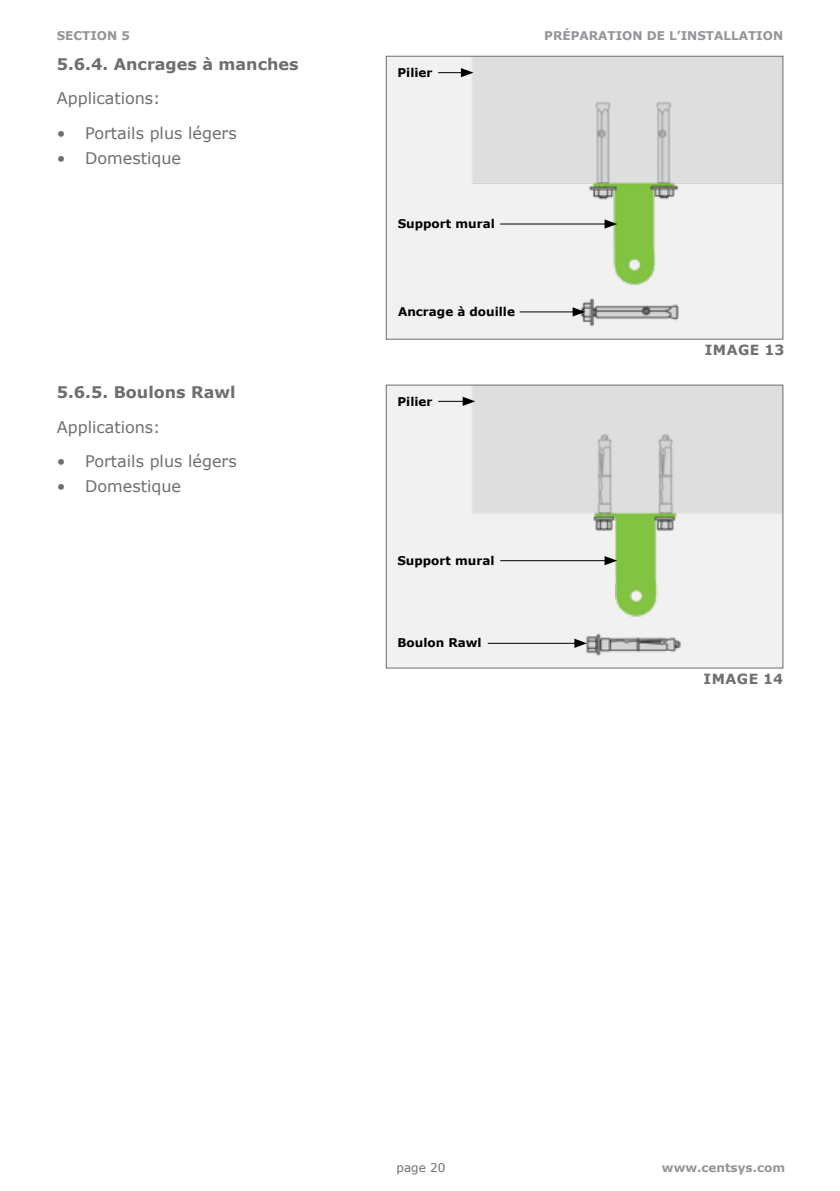
<style>
.page{position:relative;width:840px;height:1191px;background:#fff}
.page>*{position:absolute;margin:0;border:0;box-sizing:border-box;transform-origin:0 0}
.t1{font:16px "Verdana";color:#6d6e71}
.t2{font:700 16px "Verdana";color:#6d6e71}
.t3{font:700 14px "Verdana";letter-spacing:.035em;color:#6d6e71}
.t4{font:700 12px "Verdana";color:#000}
.t5{font:700 12px "Verdana";color:#939598}
.t6{font:12px "Verdana";color:#6d6e71}
</style>
<div class="page">
<svg style="left:385px;top:55px;width:398px;height:285px"></svg>
<svg style="left:385px;top:384px;width:398px;height:285px"></svg>
<svg style="left:438px;top:68px;width:35px;height:9px"></svg>
<svg style="left:438px;top:397px;width:37px;height:9px"></svg>
<hr style="left:519px;top:311px;width:56px;height:1px;background:#000">
<svg style="left:572px;top:307px;width:13px;height:9px"></svg>
<hr style="left:487px;top:643px;width:90px;height:1px;background:#000">
<svg style="left:574px;top:638px;width:12px;height:10px"></svg>
<hr style="left:500px;top:223px;width:107px;height:1px;background:#000">
<svg style="left:604px;top:219px;width:13px;height:10px"></svg>
<hr style="left:500px;top:560px;width:107px;height:1px;background:#000">
<svg style="left:604px;top:556px;width:13px;height:9px"></svg>
<p class="t5" style="left:57px;top:27px;width:75px">SECTION 5</p>
<p class="t5" style="left:544px;top:27px;width:240px">PRÉPARATION DE L’INSTALLATION</p>
<p class="t2" style="left:57px;top:53px;width:243px">5.6.4. Ancrages à manches</p>
<p class="t1" style="left:57px;top:88px;width:105px">Applications:</p>
<p class="t1" style="left:57px;top:122px;width:181px">• Portails plus légers</p>
<p class="t1" style="left:57px;top:147px;width:126px">• Domestique</p>
<p class="t2" style="left:57px;top:381px;width:180px">5.6.5. Boulons Rawl</p>
<p class="t1" style="left:57px;top:416px;width:105px">Applications:</p>
<p class="t1" style="left:57px;top:450px;width:181px">• Portails plus légers</p>
<p class="t1" style="left:57px;top:475px;width:126px">• Domestique</p>
<p class="t4" style="left:397px;top:64px;width:37px">Pilier</p>
<p class="t4" style="left:397px;top:215px;width:98px">Support mural</p>
<p class="t4" style="left:398px;top:303px;width:118px">Ancrage à douille</p>
<p class="t4" style="left:397px;top:393px;width:37px">Pilier</p>
<p class="t4" style="left:397px;top:552px;width:98px">Support mural</p>
<p class="t4" style="left:397px;top:634px;width:86px">Boulon Rawl</p>
<p class="t3" style="left:704px;top:340px;width:81px">IMAGE 13</p>
<p class="t3" style="left:703px;top:669px;width:81px">IMAGE 14</p>
<p class="t6" style="left:396px;top:1159px;width:50px">page 20</p>
<p class="t5" style="left:661px;top:1159px;width:124px">www.centsys.com</p>
</div>
